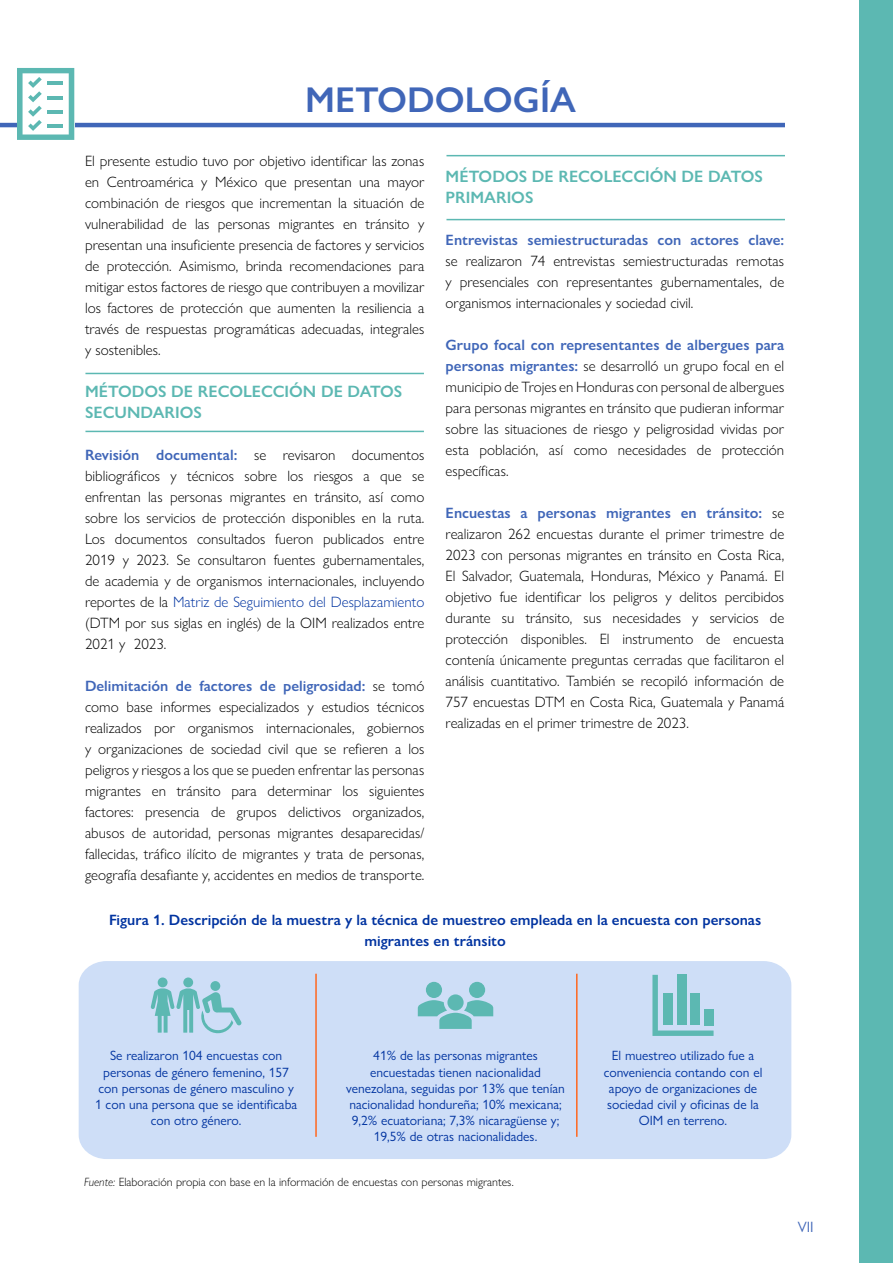
<style>
.page{position:relative;width:893px;height:1263px;background:#fff}
.page>*{position:absolute;margin:0;border:0;box-sizing:border-box;transform-origin:0 0}
.t1{font:600 36px "Gill Sans Nova";color:#4066b8}
.t2{font:600 16.5px/21px "Gill Sans Nova";color:#5cb8b2}
.t3{font:300 15px/21px "Gill Sans Nova";color:#000;text-align:justify}
.t4{font:600 15px/21px "Gill Sans Nova";color:#0033a0;text-align:center}
.t5{font:600 15px "Gill Sans Nova";color:#4066b8}
.t6{font:15px "Gill Sans Nova";color:#4066b8}
.t7{font:13.5px/16.2px "Gill Sans Nova";color:#0033a0;text-align:center}
.t8{font:300 12px "Gill Sans Nova";color:#000}
.s1{font-weight:600;color:#4066b8}
.s2{color:#0033a0}
.s3{font-style:italic}
</style>
<div class="page">
<div style="left:859px;top:0;width:34px;height:1263px;background:#5cb8b2"></div>
<hr style="left:0;top:123px;width:785px;height:4px;background:#4066b8">
<div style="left:79px;top:961px;width:712px;height:198px;background:#cedef7"></div>
<div style="left:426px;top:982px;width:16px;height:16px;background:#5cb8b2;border-radius:50%"></div>
<div style="left:469px;top:982px;width:16px;height:16px;background:#5cb8b2;border-radius:50%"></div>
<svg style="left:447px;top:994px;width:17px;height:16px"></svg>
<svg style="left:418px;top:1000px;width:75px;height:29px;background:#87c6cc"></svg>
<div style="left:158px;top:977px;width:10px;height:10px;background:#5cb8b2;border-radius:50%"></div>
<div style="left:183px;top:977px;width:10px;height:10px;background:#5cb8b2;border-radius:50%"></div>
<svg style="left:151px;top:987px;width:90px;height:48px;background:#a1cfdc"></svg>
<div style="left:210px;top:981px;width:10px;height:10px;background:#5cb8b2;border-radius:50%"></div>
<svg style="left:652px;top:975px;width:62px;height:61px;background:#afd3e4"></svg>
<div style="left:663px;top:994px;width:10px;height:31px;background:#5cb8b2"></div>
<div style="left:677px;top:975px;width:10px;height:50px;background:#5cb8b2"></div>
<div style="left:690px;top:994px;width:10px;height:31px;background:#5cb8b2"></div>
<div style="left:704px;top:1009px;width:10px;height:16px;background:#5cb8b2"></div>
<hr style="left:315px;top:974px;width:2px;height:163px;background:#ff671f">
<hr style="left:576px;top:974px;width:2px;height:163px;background:#ff671f">
<svg style="left:17px;top:68px;width:57px;height:72px"></svg>
<hr style="left:446px;top:219px;width:339px;height:1px;background:#5cb8b2">
<hr style="left:446px;top:155px;width:339px;height:1px;background:#5cb8b2">
<hr style="left:85px;top:431px;width:339px;height:1px;background:#5cb8b2">
<hr style="left:85px;top:373px;width:339px;height:1px;background:#5cb8b2">
<h1 class="t1" style="left:305px;top:78px;width:272px">METODOLOGÍA</h1>
<p class="t3" style="left:85px;top:150px;width:341px">El presente estudio tuvo por objetivo identificar las zonas en Centroamérica y México que presentan una mayor combinación de riesgos que incrementan la situación de vulnerabilidad de las personas migrantes en tránsito y presentan una insuficiente presencia de factores y servicios de protección. Asimismo, brinda recomendaciones para mitigar estos factores de riesgo que contribuyen a movilizar los factores de protección que aumenten la resiliencia a través de respuestas programáticas adecuadas, integrales y sostenibles.</p>
<p class="t2" style="left:85px;top:381px;width:319px">MÉTODOS DE RECOLECCIÓN DE DATOS<br>SECUNDARIOS</p>
<p class="t3" style="left:85px;top:444px;width:341px"><span class="s1">Revisión documental:</span> se revisaron documentos bibliográficos y técnicos sobre los riesgos a que se enfrentan las personas migrantes en tránsito, así como sobre los servicios de protección disponibles en la ruta.<br>Los documentos consultados fueron publicados entre 2019 y 2023. Se consultaron fuentes gubernamentales, de academia y de organismos internacionales, incluyendo reportes de la <span class="s2">Matriz de Seguimiento del Desplazamiento </span>(DTM por sus siglas en inglés) de la OIM realizados entre 2021 y 2023.</p>
<p class="t3" style="left:85px;top:675px;width:341px"><span class="s1">Delimitación de factores de peligrosidad:</span> se tomó como base informes especializados y estudios técnicos realizados por organismos internacionales, gobiernos y organizaciones de sociedad civil que se refieren a los peligros y riesgos a los que se pueden enfrentar las personas migrantes en tránsito para determinar los siguientes factores: presencia de grupos delictivos organizados, abusos de autoridad, personas migrantes desaparecidas/ fallecidas, tráfico ilícito de migrantes y trata de personas, geografía desafiante y, accidentes en medios de transporte.</p>
<p class="t2" style="left:446px;top:166px;width:319px">MÉTODOS DE RECOLECCIÓN DE DATOS<br>PRIMARIOS</p>
<p class="t5" style="left:446px;top:231px;width:340px">Entrevistas semiestructuradas con actores clave:</p>
<p class="t3" style="left:446px;top:251px;width:340px">se realizaron 74 entrevistas semiestructuradas remotas y presenciales con representantes gubernamentales, de organismos internacionales y sociedad civil.</p>
<p class="t3" style="left:446px;top:335px;width:340px"><span class="s1">Grupo focal con representantes de albergues para personas migrantes:</span> se desarrolló un grupo focal en el municipio de Trojes en Honduras con personal de albergues para personas migrantes en tránsito que pudieran informar sobre las situaciones de riesgo y peligrosidad vividas por esta población, así como necesidades de protección específicas.</p>
<p class="t3" style="left:446px;top:503px;width:340px"><span class="s1">Encuestas a personas migrantes en tránsito:</span> se realizaron 262 encuestas durante el primer trimestre de 2023 con personas migrantes en tránsito en Costa Rica, El Salvador, Guatemala, Honduras, México y Panamá. El objetivo fue identificar los peligros y delitos percibidos durante su tránsito, sus necesidades y servicios de protección disponibles. El instrumento de encuesta contenía únicamente preguntas cerradas que facilitaron el análisis cuantitativo. También se recopiló información de 757 encuestas DTM en Costa Rica, Guatemala y Panamá realizadas en el primer trimestre de 2023.</p>
<p class="t4" style="left:109px;top:909px;width:654px">Figura 1. Descripción de la muestra y la técnica de muestreo empleada en la encuesta con personas migrantes en tránsito</p>
<p class="t7" style="left:95px;top:1048px;width:203px">Se realizaron 104 encuestas con personas de género femenino, 157 con personas de género masculino y<br>1 con una persona que se identificaba con otro género.</p>
<p class="t7" style="left:346px;top:1048px;width:220px">41% de las personas migrantes encuestadas tienen nacionalidad venezolana, seguidas por 13% que tenían nacionalidad hondureña; 10% mexicana; 9,2% ecuatoriana; 7,3% nicaragüense y; 19,5% de otras nacionalidades.</p>
<p class="t7" style="left:604px;top:1048px;width:160px">El muestreo utilizado fue a conveniencia contando con el apoyo de organizaciones de sociedad civil y oficinas de la<br>OIM en terreno.</p>
<p class="t8" style="left:84px;top:1174px;width:431px"><span class="s3">Fuente:</span> Elaboración propia con base en la información de encuestas con personas migrantes.</p>
<p class="t6" style="left:798px;top:1218px;width:17px">VII</p>
</div>
